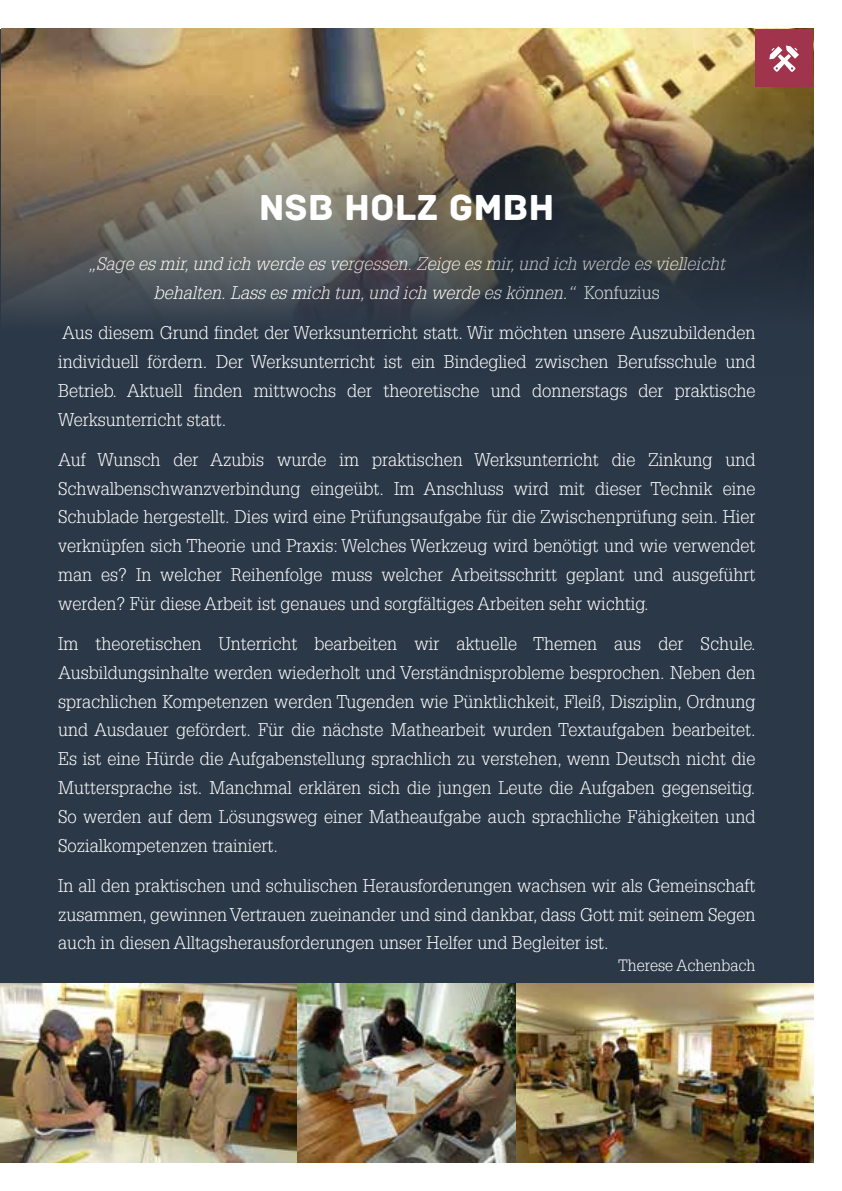
<style>
.page{position:relative;width:842px;height:1191px;background:#fff}
.page>*{position:absolute;margin:0;border:0;box-sizing:border-box;transform-origin:0 0}
.t1{font:38px "Archive";color:#fff}
.t2{font:300 18px/28.8px "Glypha";color:#fff;text-align:justify}
.t3{font:italic 300 18px/28.8px "Glypha";color:#fff;text-align:center}
.t4{font:300 16px "Glypha";color:#fff}
.s1{font-style:normal}
</style>
<div class="page">
<div style="left:0;top:29px;width:813px;height:1133px;background:#2b3847"></div>
<img style="left:1px;top:29px;width:812px;height:289px">
<div style="left:755px;top:29px;width:58px;height:58px;background:#9f344c"></div>
<svg style="left:769px;top:46px;width:30px;height:26px"></svg>
<img style="left:0;top:983px;width:813px;height:179px">
<h1 class="t1" style="left:259px;top:185px;width:297px">NSB HOLZ GMBH</h1>
<p class="t3" style="left:88px;top:250px;width:638px">„Sage es mir, und ich werde es vergessen. Zeige es mir, und ich werde es vielleicht behalten. Lass es mich tun, und ich werde es können.“ <span class="s1">Konfuzius</span></p>
<p class="t2" style="left:58px;top:319px;width:699px">Aus diesem Grund findet der Werksunterricht statt. Wir möchten unsere Auszubildenden individuell fördern. Der Werksunterricht ist ein Bindeglied zwischen Berufsschule und Betrieb. Aktuell finden mittwochs der theoretische und donnerstags der praktische Werksunterricht statt.</p>
<p class="t2" style="left:58px;top:445px;width:699px">Auf Wunsch der Azubis wurde im praktischen Werksunterricht die Zinkung und Schwalbenschwanzverbindung eingeübt. Im Anschluss wird mit dieser Technik eine Schublade hergestellt. Dies wird eine Prüfungsaufgabe für die Zwischenprüfung sein. Hier verknüpfen sich Theorie und Praxis: Welches Werkzeug wird benötigt und wie verwendet man es? In welcher Reihenfolge muss welcher Arbeitsschritt geplant und ausgeführt werden? Für diese Arbeit ist genaues und sorgfältiges Arbeiten sehr wichtig.</p>
<p class="t2" style="left:58px;top:629px;width:699px">Im theoretischen Unterricht bearbeiten wir aktuelle Themen aus der Schule.<br>Ausbildungsinhalte werden wiederholt und Verständnisprobleme besprochen. Neben den sprachlichen Kompetenzen werden Tugenden wie Pünktlichkeit, Fleiß, Disziplin, Ordnung und Ausdauer gefördert. Für die nächste Mathearbeit wurden Textaufgaben bearbeitet.<br>Es ist eine Hürde die Aufgabenstellung sprachlich zu verstehen, wenn Deutsch nicht die Muttersprache ist. Manchmal erklären sich die jungen Leute die Aufgaben gegenseitig.<br>So werden auf dem Lösungsweg einer Matheaufgabe auch sprachliche Fähigkeiten und Sozialkompetenzen trainiert.</p>
<p class="t2" style="left:58px;top:871px;width:699px">In all den praktischen und schulischen Herausforderungen wachsen wir als Gemeinschaft zusammen, gewinnen Vertrauen zueinander und sind dankbar, dass Gott mit seinem Segen auch in diesen Alltagsherausforderungen unser Helfer und Begleiter ist.</p>
<p class="t4" style="left:618px;top:956px;width:139px">Therese Achenbach</p>
</div>
